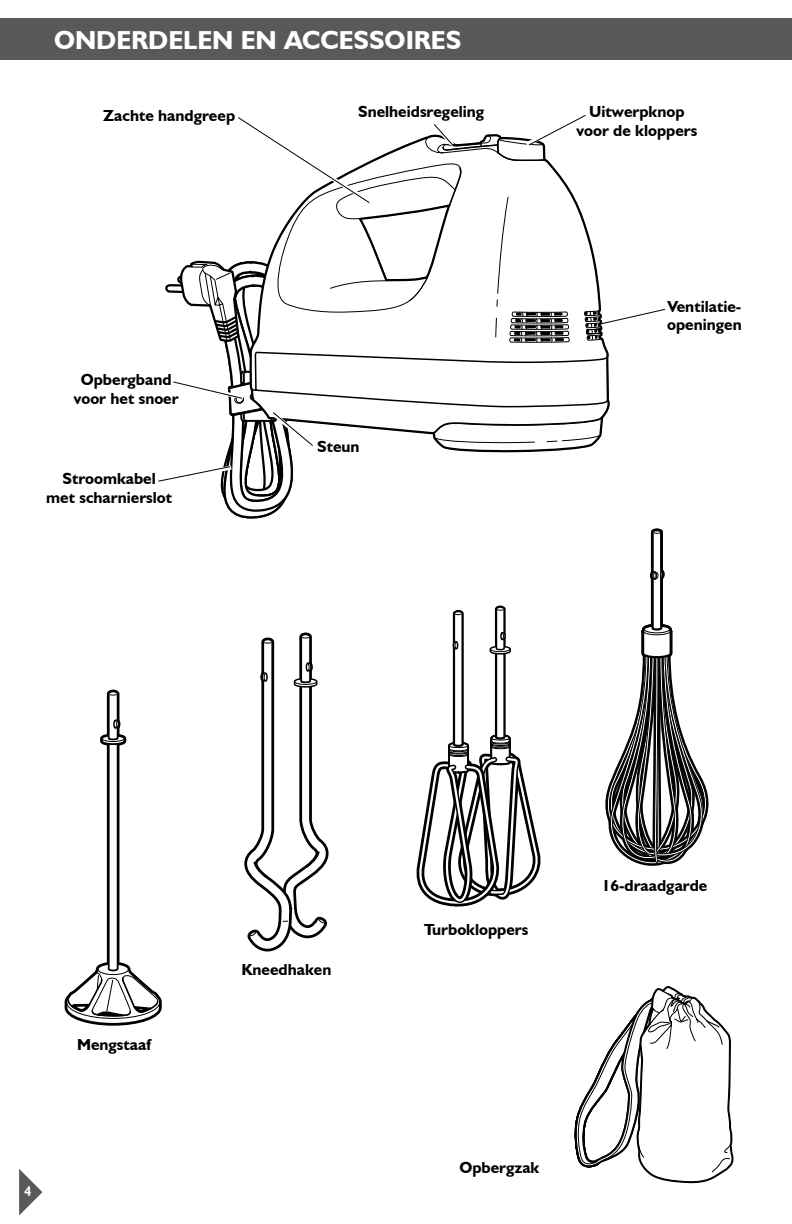
<style>
.page{position:relative;width:792px;height:1224px;background:#fff}
.page>*{position:absolute;margin:0;border:0;box-sizing:border-box;transform-origin:0 0}
.t1{font:700 26px "Humanist 521 BT";color:#fff}
.t2{font:700 16px/19px "Humanist 521 BT";color:#000;text-align:center}
.t3{font:700 14px "Humanist 521 BT";color:#fff;scale:.9 1}
</style>
<div class="page">
<svg style="left:19px;top:1169px;width:23px;height:46px"></svg>
<div style="left:0;top:18px;width:792px;height:42px;background:#58595b"></div>
<svg style="left:417px;top:606px;width:123px;height:301px"></svg>
<svg style="left:244px;top:633px;width:85px;height:318px"></svg>
<svg style="left:65px;top:690px;width:97px;height:336px"></svg>
<svg style="left:605px;top:529px;width:104px;height:337px"></svg>
<svg style="left:575px;top:987px;width:158px;height:196px"></svg>
<svg style="left:158px;top:115px;width:507px;height:403px"></svg>
<h1 class="t1" style="left:54px;top:24px;width:131px">On derdelen</h1>
<h1 class="t1" style="left:241px;top:24px;width:79px">en access</h1>
<h1 class="t1" style="left:385px;top:24px;width:36px">oires</h1>
<p class="t2" style="left:103px;top:105px;width:133px">Zachte handgreep</p>
<p class="t2" style="left:358px;top:101px;width:128px">Snelheidsregeling</p>
<p class="t2" style="left:74px;top:369px;width:106px">Opbergband voor het snoer</p>
<p class="t2" style="left:46px;top:469px;width:127px">Stroomkabel met scharnierslot</p>
<p class="t2" style="left:317px;top:437px;width:44px">Steun</p>
<p class="t2" style="left:577px;top:101px;width:122px">Uitwerpknop voor de kloppers</p>
<p class="t2" style="left:667px;top:298px;width:76px;line-height:18px;text-align:left">Ventilatie&shy;openingen</p>
<p class="t2" style="left:77px;top:1034px;width:76px">Mengstaaf</p>
<p class="t3" style="left:25px;top:1182px;width:9px">4</p>
<p class="t2" style="left:241px;top:960px;width:91px">Kneedhaken</p>
<p class="t2" style="left:424px;top:920px;width:105px">Turbokloppers</p>
<p class="t2" style="left:602px;top:875px;width:107px">16-draadgarde</p>
<p class="t2" style="left:459px;top:1157px;width:82px">Opbergzak</p>
</div>
